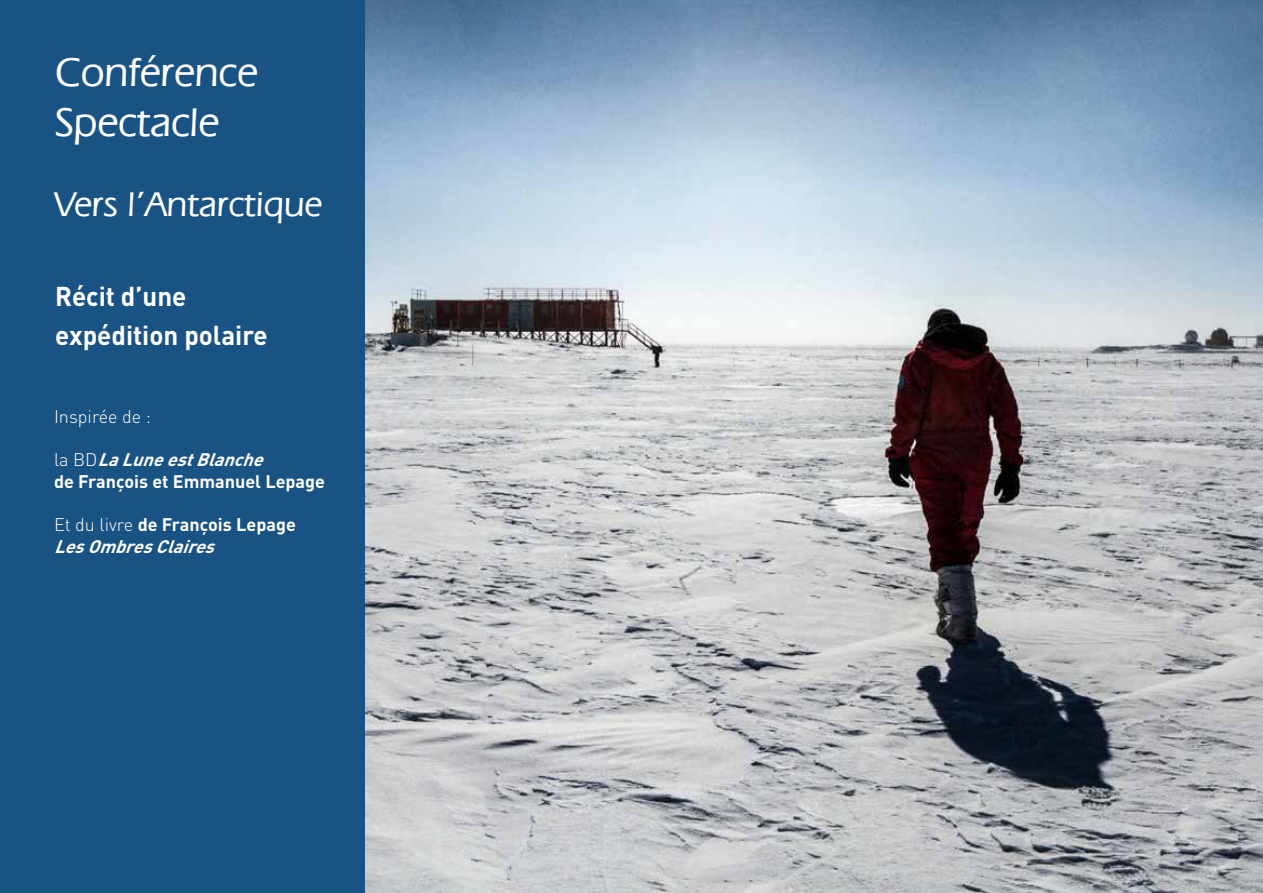
<style>
.page{position:relative;width:1263px;height:893px;background:#fff}
.page>*{position:absolute;margin:0;border:0;box-sizing:border-box;transform-origin:0 0}
.t1{font:500 42px/50.4px "Eras IT Cby BT";color:#fff}
.t2{font:500 36px "Eras IT Cby BT";color:#fff}
.t3{font:700 27px/39.6px "DIN Pro";color:#fff;scale:.96 1}
.t4{font:700 18px/21.6px "DIN Pro";color:#fff}
.t5{font:300 18px "DIN Pro";color:#fff}
.s1{font-weight:300}
.s2{font-style:italic}
</style>
<div class="page">
<div style="left:0;top:0;width:368px;height:893px;background:#195383"></div>
<img style="left:366px;top:0;width:897px;height:893px">
<h1 class="t1" style="left:55px;top:46px;width:204px">Conférence<br>Spectacle</h1>
<h2 class="t2" style="left:54px;top:182px;width:270px">Vers l’Antarctique</h2>
<h3 class="t3" style="left:55px;top:275px;width:223px">Récit d’une expédition polaire</h3>
<p class="t5" style="left:54px;top:404px;width:99px">Inspirée de :</p>
<p class="t4" style="left:54px;top:448px;width:273px"><span class="s1">l a B D</span> <span class="s2">LaLuneestBlanche<br></span>de François et Emmanuel Lepage</p>
<p class="t4" style="left:54px;top:513px;width:243px"><span class="s1">Et du livre</span> de François Lepage<br><span class="s2">LesOmbresClaires</span></p>
</div>
